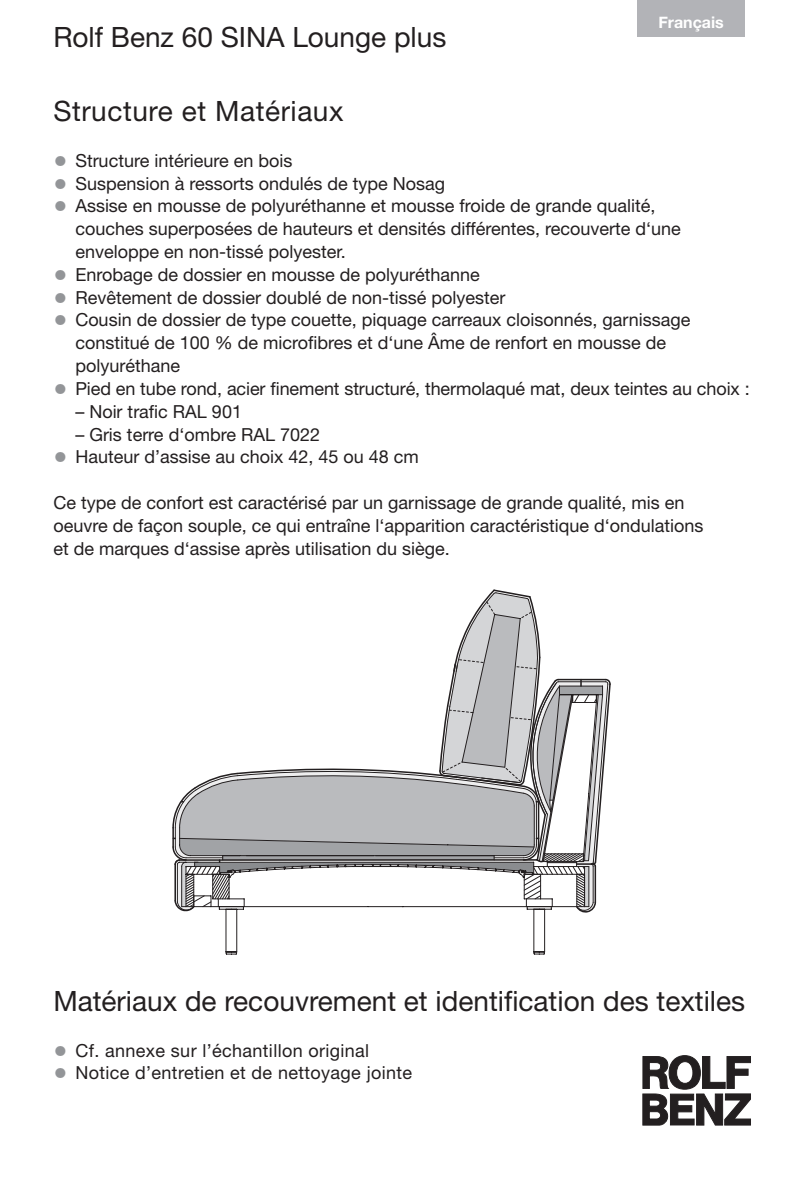
<style>
.page{position:relative;width:804px;height:1179px;background:#fff}
.page>*{position:absolute;margin:0;border:0;box-sizing:border-box;transform-origin:0 0}
.t1{font:28px "Helvetica Neue";color:#231f20}
.t2{font:28px "Helvetica Neue";letter-spacing:.02em;color:#231f20}
.t3{font:18px/22.8px "Helvetica Neue";color:#231f20}
.t4{font:18px "Helvetica Neue";letter-spacing:.02em;color:#231f20}
.t5{font:700 16px "Helvetica Neue";letter-spacing:-.005em;color:#fff}
.s1{font-size:28px;color:#939598}
</style>
<div class="page">
<svg style="left:643px;top:1055px;width:108px;height:70px"></svg>
<div style="left:637px;top:0;width:108px;height:36px;background:#b2b3b7"></div>
<svg style="left:172px;top:589px;width:439px;height:324px"></svg>
<h1 class="t1" style="left:53px;top:20px;width:395px">Rolf Benz 60 SINA Lounge plus</h1>
<p class="t5" style="left:659px;top:10px;width:67px">Français</p>
<h1 class="t2" style="left:53px;top:94px;width:292px">Structure et Matériaux</h1>
<p class="t3" style="left:53px;top:149px;width:241px"><span class="s1">•</span> Structure intérieure en bois</p>
<p class="t3" style="left:53px;top:171px;width:393px"><span class="s1">•</span> Suspension à ressorts ondulés de type Nosag</p>
<p class="t3" style="left:75px;top:194px;width:607px;text-indent:-22px"><span class="s1">•</span> Assise en mousse de polyuréthanne et mousse froide de grande qualité, couches superposées de hauteurs et densités différentes, recouverte d‘une enveloppe en non-tissé polyester.</p>
<p class="t3" style="left:53px;top:263px;width:428px"><span class="s1">•</span> Enrobage de dossier en mousse de polyuréthanne</p>
<p class="t3" style="left:53px;top:285px;width:454px"><span class="s1">•</span> Revêtement de dossier doublé de non-tissé polyester</p>
<p class="t3" style="left:75px;top:308px;width:617px;text-indent:-22px"><span class="s1">•</span> Cousin de dossier de type couette, piquage carreaux cloisonnés, garnissage constitué de 100 % de microfibres et d‘une Âme de renfort en mousse de polyuréthane</p>
<p class="t3" style="left:53px;top:377px;width:698px"><span class="s1">•</span> Pied en tube rond, acier finement structuré, thermolaqué mat, deux teintes au choix :</p>
<p class="t3" style="left:75px;top:399px;width:168px">– Noir trafic RAL 901</p>
<p class="t3" style="left:75px;top:422px;width:246px">– Gris terre d‘ombre RAL 7022</p>
<p class="t3" style="left:53px;top:445px;width:367px"><span class="s1">•</span> Hauteur d’assise au choix 42, 45 ou 48 cm</p>
<p class="t3" style="left:53px;top:491px;width:652px">Ce type de confort est caractérisé par un garnissage de grande qualité, mis en oeuvre de façon souple, ce qui entraîne l‘apparition caractéristique d‘ondulations et de marques d‘assise après utilisation du siège.</p>
<h1 class="t1" style="left:53px;top:984px;width:693px">Matériaux de recouvrement et identification des textiles</h1>
<p class="t4" style="left:53px;top:1039px;width:317px"><span class="s1">•</span> Cf. annexe sur l’échantillon original</p>
<p class="t4" style="left:53px;top:1061px;width:360px"><span class="s1">•</span> Notice d’entretien et de nettoyage jointe</p>
</div>
